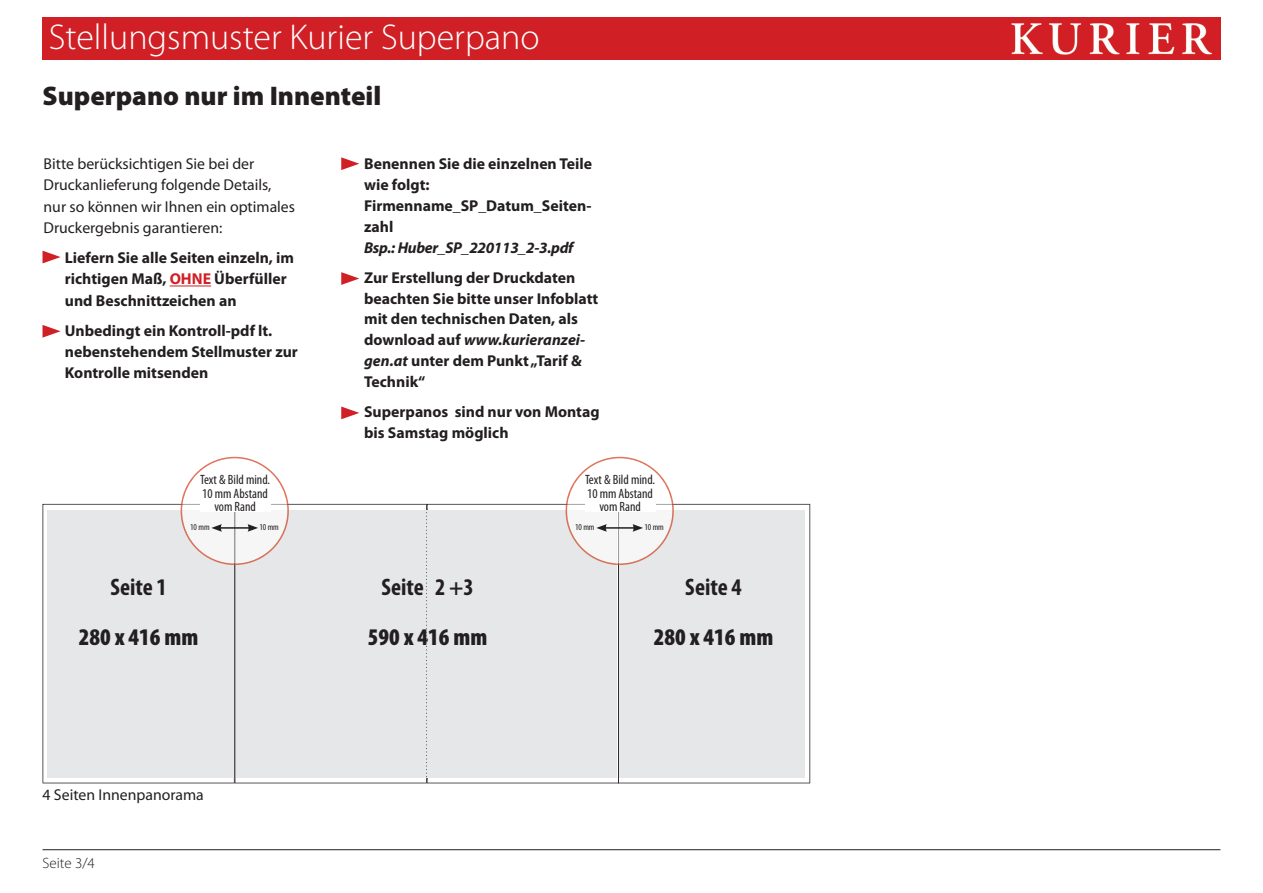
<style>
.page{position:relative;width:1263px;height:893px;background:#fff}
.page>*{position:absolute;margin:0;border:0;box-sizing:border-box;transform-origin:0 0}
.t1{font:300 36px "Myriad Pro";color:#fff}
.t2{font:900 27px "Myriad Pro";color:#231f20}
.t3{font:900 condensed 24px "Myriad Pro";color:#231f20}
.t4{font:700 condensed 24px "Myriad Pro";color:#231f20}
.t5{font:700 15.75px/21px "Myriad Pro";color:#231f20}
.t6{font:15.75px/21.3px "Myriad Pro";color:#231f20}
.t7{font:italic 700 15.75px "Myriad Pro";letter-spacing:-.02em;color:#231f20}
.t8{font:300 15px "Myriad Pro";color:#231f20}
.t9{font:condensed 13.5px/13.5px "Myriad Pro";color:#231f20;text-align:center}
.t10{font:condensed 9px "Myriad Pro";color:#231f20}
.s1{color:#d11f26}
.s2{font-style:italic}
</style>
<div class="page">
<div style="left:43px;top:17px;width:990px;height:43px;background:#d11f26"></div>
<img style="left:1011px;top:17px;width:209px;height:43px">
<hr style="left:43px;top:849px;width:1177px;height:1px;background:#231f20">
<hr style="left:170px;top:286px;width:41px;height:1px;background:#d11f26">
<svg style="left:43px;top:251px;width:18px;height:12px"></svg>
<svg style="left:43px;top:325px;width:18px;height:13px"></svg>
<svg style="left:341px;top:272px;width:18px;height:13px"></svg>
<svg style="left:341px;top:157px;width:18px;height:13px"></svg>
<svg style="left:341px;top:406px;width:18px;height:13px"></svg>
<svg style="left:235px;top:504px;width:192px;height:279px"></svg>
<svg style="left:619px;top:504px;width:191px;height:279px"></svg>
<svg style="left:43px;top:504px;width:192px;height:279px"></svg>
<svg style="left:427px;top:504px;width:192px;height:279px"></svg>
<div style="left:47px;top:510px;width:187px;height:267px;background:#e6e7e9"></div>
<div style="left:236px;top:510px;width:381px;height:267px;background:#e6e7e9"></div>
<div style="left:619px;top:510px;width:186px;height:267px;background:#e6e7e9"></div>
<svg style="left:426px;top:509px;width:1px;height:270px"></svg>
<svg style="left:181px;top:457px;width:108px;height:108px"></svg>
<svg style="left:566px;top:457px;width:108px;height:108px"></svg>
<h1 class="t1" style="left:49px;top:18px;width:492px">Stellungsmuster Kurier Superpano</h1>
<h2 class="t2" style="left:43px;top:81px;width:340px">Superpano nur im Innenteil</h2>
<p class="t6" style="left:44px;top:153px;width:253px">Bitte berücksichtigen Sie bei der Druckanlieferung folgende Details, nur so können wir Ihnen ein optimales Druckergebnis garantieren:</p>
<p class="t5" style="left:65px;top:247px;width:231px">Liefern Sie alle Seiten einzeln, im richtigen Maß, <span class="s1">OHNE</span> Überfüller und Beschnittzeichen an</p>
<p class="t5" style="left:65px;top:319px;width:235px">Unbedingt ein Kontroll-pdf lt. nebenstehendem Stellmuster zur<br>Kontrolle mitsenden</p>
<p class="t5" style="left:364px;top:153px;width:229px">Benennen Sie die einzelnen Teile wie folgt:<br>Firmenname_SP_Datum_Seiten&shy;zahl</p>
<p class="t7" style="left:364px;top:239px;width:211px">Bsp.: Huber_SP_220113_2-3.pdf</p>
<p class="t5" style="left:364px;top:266px;width:236px">Zur Erstellung der Druckdaten beachten Sie bitte unser Infoblatt mit den technischen Daten, als download auf <span class="s2">www.kurieranzei&shy;gen.at</span> unter dem Punkt „Tarif &amp;<br>Technik“</p>
<p class="t5" style="left:364px;top:401px;width:237px">Superpanos sind nur von Montag bis Samstag möglich</p>
<p class="t9" style="left:200px;top:473px;width:72px">Text &amp; Bild mind.<br>10 mm Abstand vom Rand</p>
<p class="t9" style="left:585px;top:473px;width:72px">Text &amp; Bild mind.<br>10 mm Abstand vom Rand</p>
<p class="t10" style="left:190px;top:523px;width:21px">10 mm</p>
<p class="t10" style="left:259px;top:523px;width:21px">10 mm</p>
<p class="t10" style="left:575px;top:523px;width:21px">10 mm</p>
<p class="t10" style="left:644px;top:523px;width:21px">10 mm</p>
<h3 class="t4" style="left:110px;top:574px;width:58px">Seite 1</h3>
<h3 class="t3" style="left:79px;top:624px;width:121px">280 x 416 mm</h3>
<p class="t6" style="left:43px;top:784px;width:163px">4 Seiten Innenpanorama</p>
<p class="t8" style="left:43px;top:855px;width:54px">Seite 3/4</p>
<h3 class="t4" style="left:381px;top:574px;width:94px">Seite 2 +3</h3>
<h3 class="t3" style="left:368px;top:624px;width:121px">590 x 416 mm</h3>
<h3 class="t4" style="left:685px;top:574px;width:58px">Seite 4</h3>
<h3 class="t3" style="left:654px;top:624px;width:121px">280 x 416 mm</h3>
</div>
